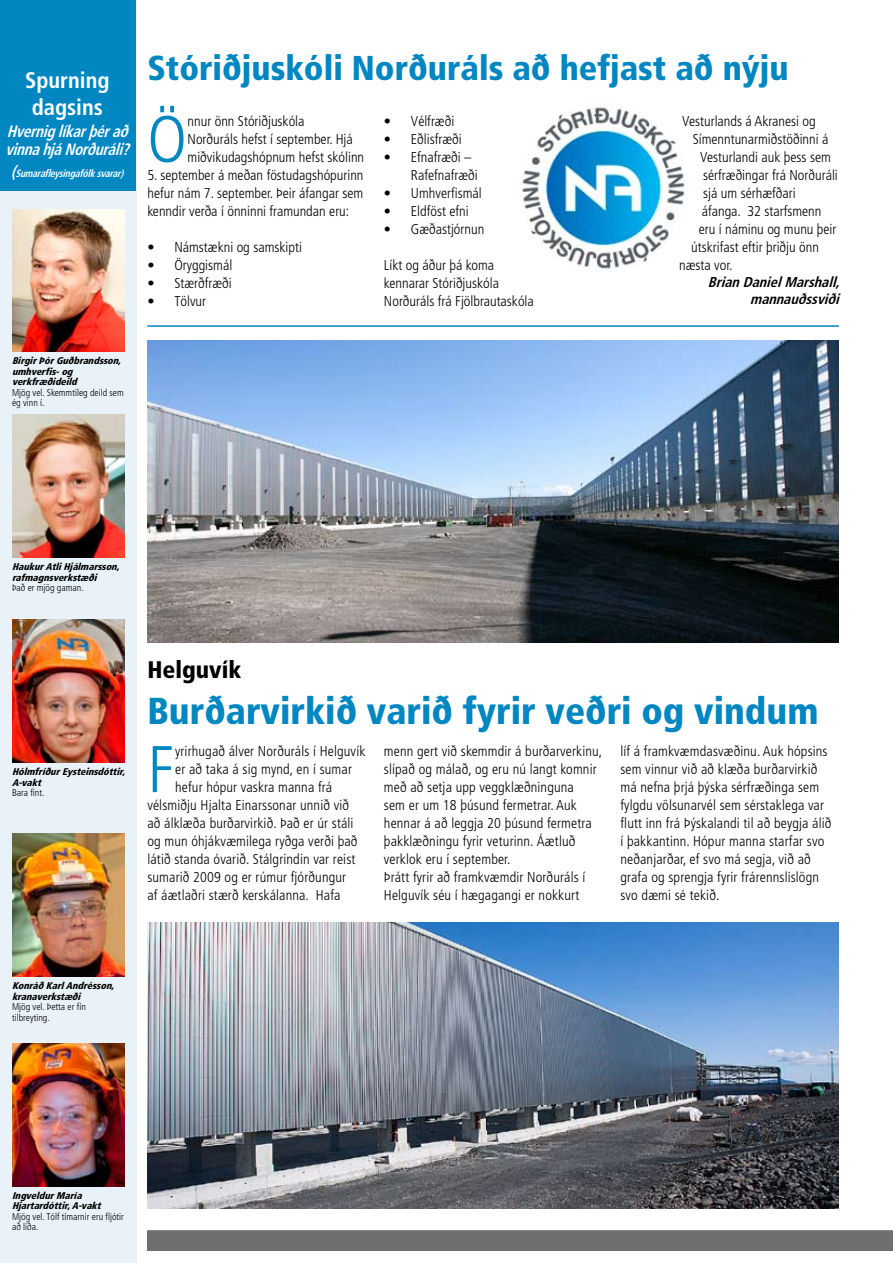
<style>
.page{position:relative;width:893px;height:1263px;background:#fff}
.page>*{position:absolute;margin:0;border:0;box-sizing:border-box;transform-origin:0 0}
.t1{font:300 condensed 65.85px "Frutiger";color:#0086c1}
.t2{font:900 condensed 37.5px "Frutiger";color:#0086c1}
.t3{font:900 condensed 34.5px "Frutiger";color:#0086c1}
.t4{font:900 condensed 24px "Frutiger";color:#000}
.t5{font:700 condensed 22.5px/27px "Frutiger";color:#fff}
.t6{font:italic 700 condensed 16.5px/18px "Frutiger";color:#fff;scale:.92 1}
.t7{font:300 condensed 14.25px/18px "Frutiger";letter-spacing:.01em;color:#000}
.t8{font:italic 700 condensed 14.25px/17.1px "Frutiger";color:#000;text-align:right}
.t9{font:italic 700 condensed 10.5px "Frutiger";color:#fff;scale:.92 1}
.t10{font:italic 900 condensed 9.75px/10.5px "Frutiger";color:#000}
.t11{font:300 condensed 9.75px/10.5px "Frutiger";color:#000}
.s1{font-size:16.5px}
</style>
<div class="page">
<svg style="left:147px;top:1230px;width:746px;height:21px"></svg>
<div style="left:147px;top:1231px;width:746px;height:19px;background:#6f6f6e"></div>
<div style="left:0;top:0;width:136px;height:1263px;background:#e9f2f9"></div>
<div style="left:0;top:0;width:136px;height:190px;background:#0086c1"></div>
<img style="left:12px;top:209px;width:113px;height:143px">
<img style="left:12px;top:415px;width:113px;height:143px">
<img style="left:12px;top:620px;width:113px;height:143px">
<img style="left:12px;top:834px;width:113px;height:143px">
<img style="left:12px;top:1043px;width:113px;height:143px">
<img style="left:147px;top:340px;width:692px;height:302px">
<img style="left:147px;top:923px;width:692px;height:286px">
<img style="left:519px;top:102px;width:170px;height:171px;border-radius:85px">
<hr style="left:147px;top:325px;width:692px;height:2px;background:#0086c1">
<h3 class="t5" style="left:25px;top:66px;width:86px">Spurning dagsins</h3>
<p class="t6" style="left:6px;top:122px;width:141px">Hverniglíkarþérað vinnahjáNorðuráli?</p>
<p class="t9" style="left:11px;top:167px;width:127px"><span class="s1">(</span>Sumarafleysingafólksvarar)</p>
<h3 class="t3" style="left:147px;top:47px;width:643px">Stóriðjuskóli Norðuráls að hefjast að nýju</h3>
<h1 class="t1" style="left:147px;top:102px;width:41px">Ö</h1>
<p class="t7" style="left:188px;top:112px;width:178px">nnur önn Stóriðjuskóla<br>Norðuráls hefst í september. Hjá miðvikudagshópnum hefst skólinn</p>
<p class="t7" style="left:147px;top:166px;width:218px;text-align:justify">5. september á meðan föstudagshópurinn hefur nám 7. september. Þeir áfangar sem kenndir verða í önninni framundan eru:</p>
<p class="t7" style="left:147px;top:238px;width:156px">• Námstækni og samskipti</p>
<p class="t7" style="left:147px;top:256px;width:86px">• Öryggismál</p>
<p class="t7" style="left:147px;top:274px;width:86px">• Stærðfræði</p>
<p class="t7" style="left:147px;top:292px;width:60px">• Tölvur</p>
<p class="t7" style="left:384px;top:112px;width:72px">• Vélfræði</p>
<p class="t7" style="left:384px;top:130px;width:79px">• Eðlisfræði</p>
<p class="t7" style="left:411px;top:148px;width:68px;text-indent:-27px">• Efnafræði –<br>Rafefnafræði</p>
<p class="t7" style="left:384px;top:184px;width:99px">• Umhverfismál</p>
<p class="t7" style="left:384px;top:202px;width:86px">• Eldföst efni</p>
<p class="t7" style="left:384px;top:220px;width:102px">• Gæðastjórnun</p>
<p class="t7" style="left:384px;top:256px;width:151px">Líkt og áður þá koma kennarar Stóriðjuskóla<br>Norðuráls frá Fjölbrautaskóla</p>
<p class="t7" style="left:682px;top:112px;width:135px">Vesturlands á Akranesi og</p>
<p class="t7" style="left:693px;top:130px;width:137px">Símenntunarmiðstöðinni á</p>
<p class="t7" style="left:700px;top:148px;width:132px">Vesturlandi auk þess sem</p>
<p class="t7" style="left:703px;top:166px;width:136px">sérfræðingar frá Norðuráli</p>
<p class="t7" style="left:703px;top:184px;width:94px">sjá um sérhæfðari</p>
<p class="t7" style="left:702px;top:202px;width:121px">áfanga. 32 starfsmenn</p>
<p class="t7" style="left:699px;top:220px;width:139px">eru í náminu og munu þeir</p>
<p class="t7" style="left:691px;top:238px;width:129px">útskrifast eftir þriðju önn</p>
<p class="t7" style="left:679px;top:256px;width:55px">næsta vor.</p>
<p class="t8" style="left:708px;top:274px;width:138px">BrianDanielMarshall, mannauðssviði</p>
<p class="t10" style="left:12px;top:356px;width:113px">BirgirÞórGuðbrandsson, umhverfis-og verkfræðideild</p>
<p class="t11" style="left:12px;top:387px;width:113px">Mjög vel. Skemmtileg deild sem ég vinn í.</p>
<p class="t10" style="left:12px;top:561px;width:112px">HaukurAtliHjálmarsson, rafmagnsverkstæði</p>
<p class="t11" style="left:12px;top:583px;width:73px">Það er mjög gaman.</p>
<p class="t10" style="left:12px;top:767px;width:118px">HólmfríðurEysteinsdóttir,<br>A-vakt</p>
<p class="t11" style="left:12px;top:788px;width:34px">Bara fínt.</p>
<h3 class="t4" style="left:147px;top:655px;width:95px">Helguvík</h3>
<h2 class="t2" style="left:147px;top:688px;width:673px">Burðarvirkið varið fyrir veðri og vindum</h2>
<h1 class="t1" style="left:147px;top:732px;width:29px">F</h1>
<p class="t7" style="left:175px;top:742px;width:192px">yrirhugað álver Norðuráls í Helguvík</p>
<p class="t7" style="left:175px;top:760px;width:178px">er að taka á sig mynd, en í sumar</p>
<p class="t7" style="left:175px;top:778px;width:159px">hefur hópur vaskra manna frá</p>
<p class="t7" style="left:147px;top:796px;width:203px">vélsmiðju Hjalta Einarssonar unnið við</p>
<p class="t7" style="left:147px;top:814px;width:208px">að álklæða burðarvirkið. Það er úr stáli</p>
<p class="t7" style="left:147px;top:832px;width:212px">og mun óhjákvæmilega ryðga verði það</p>
<p class="t7" style="left:147px;top:850px;width:210px">látið standa óvarið. Stálgrindin var reist</p>
<p class="t7" style="left:147px;top:868px;width:200px">sumarið 2009 og er rúmur fjórðungur</p>
<p class="t7" style="left:147px;top:886px;width:195px">af áætlaðri stærð kerskálanna. Hafa</p>
<p class="t7" style="left:384px;top:742px;width:220px">menn gert við skemmdir á burðarverkinu, slípað og málað, og eru nú langt komnir með að setja upp veggklæðninguna<br>sem er um 18 þúsund fermetrar. Auk hennar á að leggja 20 þúsund fermetra þakklæðningu fyrir veturinn. Áætluð verklok eru í september.<br>Þrátt fyrir að framkvæmdir Norðuráls í Helguvík séu í hægagangi er nokkurt</p>
<p class="t7" style="left:620px;top:742px;width:212px">líf á framkvæmdasvæðinu. Auk hópsins sem vinnur við að klæða burðarvirkið má nefna þrjá þýska sérfræðinga sem fylgdu völsunarvél sem sérstaklega var flutt inn frá Þýskalandi til að beygja álið í þakkantinn. Hópur manna starfar svo neðanjarðar, ef svo má segja, við að grafa og sprengja fyrir frárennslislögn svo dæmi sé tekið.</p>
<p class="t10" style="left:12px;top:980px;width:107px">KonráðKarlAndrésson, kranaverkstæði</p>
<p class="t11" style="left:12px;top:1002px;width:75px">Mjög vel. Þetta er fín tilbreyting.</p>
<p class="t10" style="left:12px;top:1190px;width:93px">IngveldurMaría<br>Hjartardóttir,A-vakt</p>
<p class="t11" style="left:12px;top:1211px;width:113px">Mjög vel. Tólf tímarnir eru fljótir að líða.</p>
</div>
